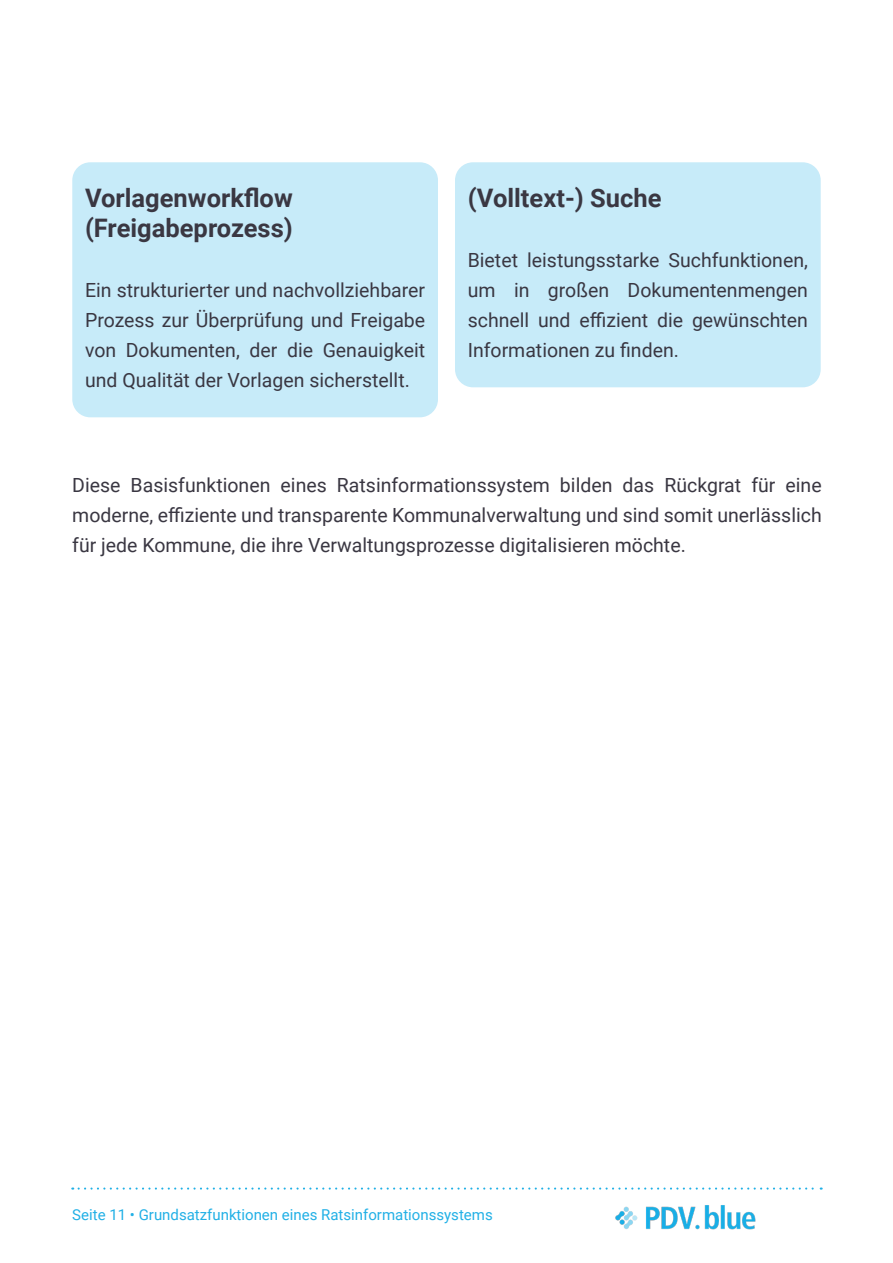
<style>
.page{position:relative;width:893px;height:1263px;background:#fff}
.page>*{position:absolute;margin:0;border:0;box-sizing:border-box;transform-origin:0 0}
.t1{font:700 25.5px/30px "Roboto";color:#3a3742}
.t2{font:19.5px/30px "Roboto";color:#3a3742;text-align:justify}
.t3{font:15px "Roboto";color:#21b0e6}
</style>
<div class="page">
<img style="left:615px;top:1205px;width:141px;height:25px">
<svg style="left:79px;top:1187px;width:743px;height:2px"></svg>
<div style="left:72px;top:162px;width:366px;height:255px;background:#c7ebf9;border-radius:18px"></div>
<div style="left:455px;top:162px;width:366px;height:225px;background:#c7ebf9;border-radius:18px"></div>
<h1 class="t1" style="left:85px;top:182px;width:209px">Vorlagenworkflow (Freigabeprozess)</h1>
<p class="t2" style="left:85px;top:275px;width:342px">Ein strukturierter und nachvollziehbarer Prozess zur Überprüfung und Freigabe von Dokumenten, der die Genauigkeit und Qualität der Vorlagen sicherstellt.</p>
<h1 class="t1" style="left:468px;top:182px;width:195px">(Volltext-) Suche</h1>
<p class="t2" style="left:468px;top:245px;width:342px">Bietet leistungsstarke Suchfunktionen, um in großen Dokumentenmengen schnell und effizient die gewünschten Informationen zu finden.</p>
<p class="t2" style="left:72px;top:470px;width:751px">Diese Basisfunktionen eines Ratsinformationssystem bilden das Rückgrat für eine moderne, effiziente und transparente Kommunalverwaltung und sind somit unerlässlich für jede Kommune, die ihre Verwaltungsprozesse digitalisieren möchte.</p>
<p class="t3" style="left:72px;top:1204px;width:422px">Seite 11 • Grundsatzfunktionen eines Ratsinformationssystems</p>
</div>
